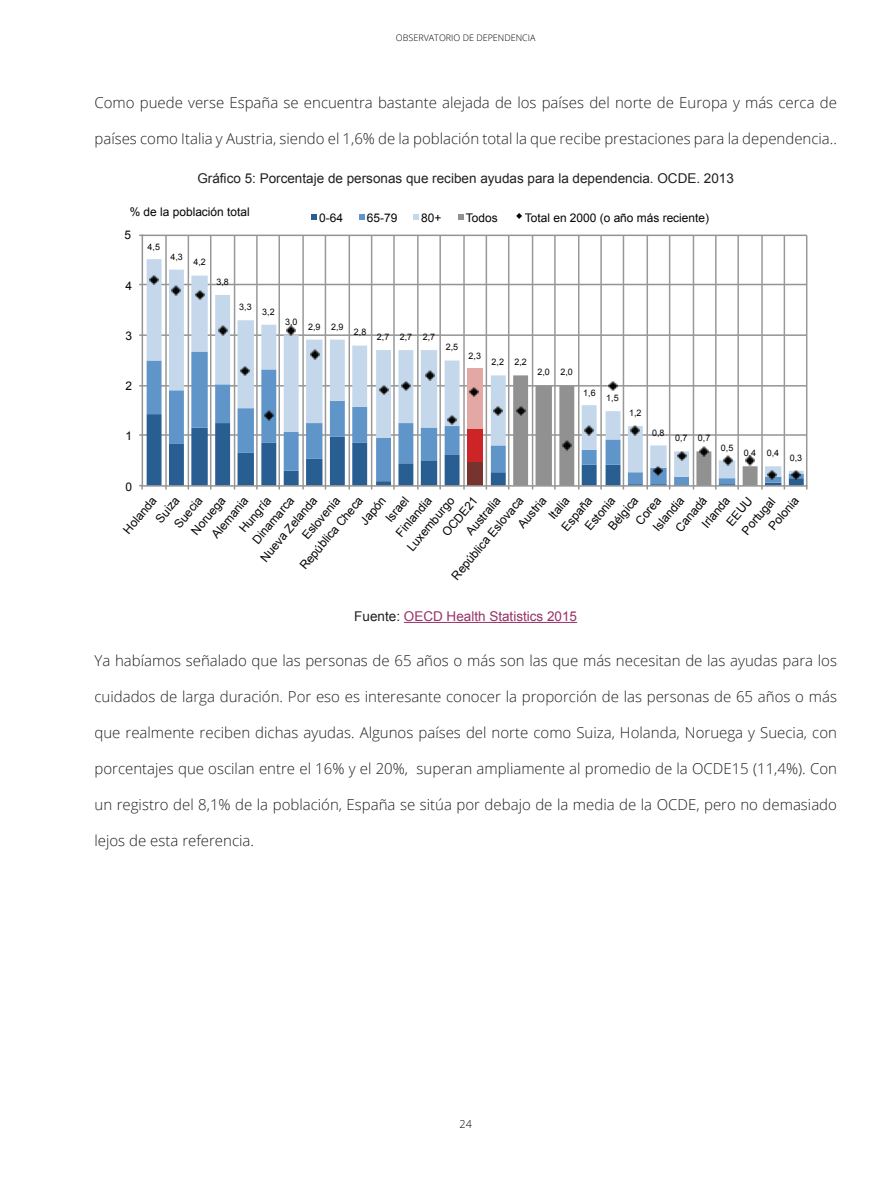
<style>
.page{position:relative;width:891px;height:1188px;background:#fff}
.page>*{position:absolute;margin:0;border:0;box-sizing:border-box;transform-origin:0 0}
.Parrafo_Primero{font:300 15px "Open Sans";color:#231f20}
.Figure{font:13.5px "Arial";color:#231f20}
.Figure-2{font:13.5px "Arial";color:#983166}
.t1{font:11.85px "Arial";color:#050504}
.t2{font:300 10.95px "Open Sans";color:#000}
.t3{font:9px "Arial";color:#050504}
.t4{font:300 9px "Open Sans";color:#000}
.s1{color:#231f20}
</style>
<div class="page">
<hr style="left:404px;top:622px;width:173px;height:1px;background:#983166">
<hr style="left:142px;top:434px;width:665px;height:2px;background:#949393">
<hr style="left:142px;top:385px;width:665px;height:2px;background:#949393">
<hr style="left:142px;top:334px;width:665px;height:2px;background:#949393">
<hr style="left:142px;top:284px;width:665px;height:1px;background:#949393">
<hr style="left:142px;top:235px;width:665px;height:1px;background:#949393">
<hr style="left:165px;top:235px;width:2px;height:251px;background:#989898">
<hr style="left:188px;top:235px;width:1px;height:251px;background:#989898">
<hr style="left:210px;top:235px;width:1px;height:251px;background:#989898">
<hr style="left:234px;top:235px;width:1px;height:251px;background:#989898">
<hr style="left:256px;top:235px;width:2px;height:251px;background:#989898">
<hr style="left:279px;top:235px;width:1px;height:251px;background:#989898">
<hr style="left:302px;top:235px;width:2px;height:251px;background:#989898">
<hr style="left:325px;top:235px;width:1px;height:251px;background:#989898">
<hr style="left:349px;top:235px;width:1px;height:251px;background:#989898">
<hr style="left:371px;top:235px;width:1px;height:251px;background:#989898">
<hr style="left:393px;top:235px;width:2px;height:251px;background:#989898">
<hr style="left:417px;top:235px;width:2px;height:251px;background:#989898">
<hr style="left:439px;top:235px;width:2px;height:251px;background:#989898">
<hr style="left:463px;top:235px;width:2px;height:251px;background:#989898">
<hr style="left:486px;top:235px;width:1px;height:251px;background:#989898">
<hr style="left:508px;top:235px;width:1px;height:251px;background:#989898">
<hr style="left:532px;top:235px;width:1px;height:251px;background:#989898">
<hr style="left:554px;top:235px;width:2px;height:251px;background:#989898">
<hr style="left:578px;top:235px;width:2px;height:251px;background:#989898">
<hr style="left:600px;top:235px;width:2px;height:251px;background:#989898">
<hr style="left:623px;top:235px;width:1px;height:251px;background:#989898">
<hr style="left:647px;top:235px;width:1px;height:251px;background:#989898">
<hr style="left:669px;top:235px;width:1px;height:251px;background:#989898">
<hr style="left:693px;top:235px;width:1px;height:251px;background:#989898">
<hr style="left:715px;top:235px;width:2px;height:251px;background:#989898">
<hr style="left:737px;top:235px;width:2px;height:251px;background:#989898">
<hr style="left:761px;top:235px;width:2px;height:251px;background:#989898">
<hr style="left:784px;top:235px;width:1px;height:251px;background:#989898">
<hr style="left:806px;top:235px;width:1px;height:251px;background:#989898">
<svg style="left:147px;top:478px;width:657px;height:7px;fill:#285e92"></svg>
<svg style="left:147px;top:259px;width:657px;height:219px"></svg>
<hr style="left:142px;top:235px;width:1px;height:251px;background:#949393">
<hr style="left:142px;top:485px;width:665px;height:2px;background:#949393">
<svg style="left:139px;top:485px;width:4px;height:5px"></svg>
<svg style="left:150px;top:274px;width:9px;height:11px"></svg>
<svg style="left:172px;top:285px;width:9px;height:10px"></svg>
<svg style="left:196px;top:289px;width:9px;height:11px"></svg>
<svg style="left:218px;top:325px;width:9px;height:10px"></svg>
<svg style="left:241px;top:365px;width:8px;height:11px"></svg>
<svg style="left:264px;top:410px;width:9px;height:10px"></svg>
<svg style="left:287px;top:325px;width:9px;height:10px"></svg>
<svg style="left:311px;top:349px;width:8px;height:10px"></svg>
<svg style="left:379px;top:385px;width:9px;height:10px"></svg>
<svg style="left:401px;top:380px;width:9px;height:11px"></svg>
<svg style="left:425px;top:370px;width:9px;height:10px"></svg>
<svg style="left:448px;top:414px;width:9px;height:11px"></svg>
<svg style="left:470px;top:386px;width:9px;height:10px"></svg>
<svg style="left:494px;top:375px;width:283px;height:115px"></svg>
<svg style="left:792px;top:469px;width:9px;height:11px"></svg>
<svg style="left:311px;top:214px;width:6px;height:6px"></svg>
<svg style="left:359px;top:214px;width:6px;height:6px"></svg>
<svg style="left:413px;top:214px;width:6px;height:6px"></svg>
<svg style="left:458px;top:214px;width:6px;height:6px"></svg>
<svg style="left:516px;top:213px;width:6px;height:6px"></svg>
<p class="t4" style="left:396px;top:32px;width:141px">OBSERVATORIO DE DEPENDENCIA</p>
<p class="Parrafo_Primero" style="left:94px;top:92px;width:744px">Como puede verse España se encuentra bastante alejada de los países del norte de Europa y más cerca de</p>
<p class="Parrafo_Primero" style="left:94px;top:128px;width:744px">países como Italia y Austria, siendo el 1,6% de la población total la que recibe prestaciones para la dependencia..</p>
<p class="Figure" style="left:197px;top:169px;width:538px">Gráfico 5: Porcentaje de personas que reciben ayudas para la dependencia. OCDE. 2013</p>
<p class="t1" style="left:130px;top:204px;width:121px">% de la población total</p>
<p class="t1" style="left:125px;top:227px;width:8px">5</p>
<p class="t1" style="left:125px;top:278px;width:8px">4</p>
<p class="t1" style="left:125px;top:328px;width:8px">3</p>
<p class="t3" style="left:148px;top:241px;width:14px">4,5</p>
<p class="t3" style="left:171px;top:251px;width:14px">4,3</p>
<p class="t3" style="left:193px;top:256px;width:14px">4,2</p>
<p class="t3" style="left:216px;top:276px;width:14px">3,8</p>
<p class="t3" style="left:239px;top:301px;width:14px">3,3</p>
<p class="t3" style="left:262px;top:306px;width:14px">3,2</p>
<p class="t1" style="left:125px;top:378px;width:8px">2</p>
<p class="t1" style="left:125px;top:429px;width:8px">1</p>
<p class="t1" style="left:125px;top:479px;width:8px">0</p>
<p class="t1" style="left:319px;top:210px;width:25px">0-64</p>
<p class="t1" style="left:367px;top:210px;width:32px">65-79</p>
<p class="t1" style="left:421px;top:210px;width:22px">80+</p>
<p class="t1" style="left:466px;top:210px;width:33px">Todos</p>
<p class="t1" style="left:525px;top:210px;width:186px">Total en 2000 (o año más reciente)</p>
<p class="t3" style="left:285px;top:316px;width:14px">3,0</p>
<p class="t3" style="left:308px;top:321px;width:37px">2,9 2,9</p>
<p class="t3" style="left:354px;top:326px;width:14px">2,8</p>
<p class="t3" style="left:377px;top:331px;width:60px">2,7 2,7 2,7</p>
<p class="t3" style="left:446px;top:341px;width:14px">2,5</p>
<p class="t3" style="left:469px;top:350px;width:14px">2,3</p>
<p class="t3" style="left:492px;top:356px;width:37px">2,2 2,2</p>
<p class="t3" style="left:537px;top:366px;width:37px">2,0 2,0</p>
<p class="t3" style="left:583px;top:386px;width:14px">1,6</p>
<p class="t3" style="left:606px;top:391px;width:14px">1,5</p>
<p class="t3" style="left:629px;top:407px;width:14px">1,2</p>
<p class="t3" style="left:652px;top:427px;width:14px">0,8</p>
<p class="t3" style="left:675px;top:432px;width:37px">0,7 0,7</p>
<p class="t3" style="left:721px;top:442px;width:14px">0,5</p>
<p class="t3" style="left:744px;top:447px;width:37px">0,4 0,4</p>
<p class="t3" style="left:790px;top:452px;width:14px">0,3</p>
<p class="t1" style="left:672px;top:525px;width:43px;rotate:-50deg">Canadá</p>
<p class="t1" style="left:357px;top:518px;width:34px;rotate:-50deg">Japón</p>
<p class="t1" style="left:382px;top:515px;width:31px;rotate:-50deg">Israel</p>
<p class="t1" style="left:723px;top:519px;width:35px;rotate:-50deg">EEUU</p>
<p class="t1" style="left:738px;top:528px;width:46px;rotate:-50deg">Portugal</p>
<p class="t1" style="left:439px;top:530px;width:49px;rotate:-50deg">OCDE21</p>
<p class="t1" style="left:514px;top:522px;width:39px;rotate:-50deg">Austria</p>
<p class="t1" style="left:545px;top:512px;width:27px;rotate:-50deg">Italia</p>
<p class="t1" style="left:152px;top:516px;width:31px;rotate:-50deg">Suiza</p>
<p class="t1" style="left:581px;top:524px;width:41px;rotate:-50deg">Estonia</p>
<p class="t1" style="left:171px;top:521px;width:38px;rotate:-50deg">Suecia</p>
<p class="t1" style="left:698px;top:521px;width:38px;rotate:-50deg">Irlanda</p>
<p class="t1" style="left:632px;top:518px;width:34px;rotate:-50deg">Corea</p>
<p class="t1" style="left:236px;top:526px;width:44px;rotate:-50deg">Hungría</p>
<p class="t1" style="left:649px;top:525px;width:43px;rotate:-50deg">Islandia</p>
<p class="t1" style="left:605px;top:523px;width:41px;rotate:-50deg">Bélgica</p>
<p class="t1" style="left:765px;top:524px;width:41px;rotate:-50deg">Polonia</p>
<p class="t1" style="left:188px;top:528px;width:47px;rotate:-50deg">Noruega</p>
<p class="t1" style="left:299px;top:533px;width:53px;rotate:-50deg">Eslovenia</p>
<p class="t1" style="left:208px;top:531px;width:51px;rotate:-50deg">Alemania</p>
<p class="t1" style="left:249px;top:537px;width:59px;rotate:-50deg">Dinamarca</p>
<p class="t1" style="left:392px;top:530px;width:50px;rotate:-50deg">Finlandia</p>
<p class="t1" style="left:120px;top:527px;width:46px;rotate:-50deg">Holanda</p>
<p class="t1" style="left:257px;top:555px;width:82px;rotate:-50deg">Nueva Zelanda</p>
<p class="t1" style="left:296px;top:563px;width:92px;rotate:-50deg">República Checa</p>
<p class="t1" style="left:448px;top:573px;width:106px;rotate:-50deg">República Eslovaca</p>
<p class="t1" style="left:558px;top:524px;width:42px;rotate:-50deg">España</p>
<p class="t1" style="left:463px;top:529px;width:48px;rotate:-50deg">Australia</p>
<p class="t1" style="left:404px;top:544px;width:68px;rotate:-50deg">Luxemburgo</p>
<p class="Figure-2" style="left:354px;top:607px;width:224px"><span class="s1">Fuente:</span> OECD Health Statistics 2015</p>
<p class="Parrafo_Primero" style="left:94px;top:650px;width:744px">Ya habíamos señalado que las personas de 65 años o más son las que más necesitan de las ayudas para los</p>
<p class="Parrafo_Primero" style="left:94px;top:686px;width:744px">cuidados de larga duración. Por eso es interesante conocer la proporción de las personas de 65 años o más</p>
<p class="Parrafo_Primero" style="left:94px;top:722px;width:744px">que realmente reciben dichas ayudas. Algunos países del norte como Suiza, Holanda, Noruega y Suecia, con</p>
<p class="Parrafo_Primero" style="left:94px;top:758px;width:744px">porcentajes que oscilan entre el 16% y el 20%, superan ampliamente al promedio de la OCDE15 (11,4%). Con</p>
<p class="Parrafo_Primero" style="left:94px;top:794px;width:744px">un registro del 8,1% de la población, España se sitúa por debajo de la media de la OCDE, pero no demasiado</p>
<p class="Parrafo_Primero" style="left:94px;top:830px;width:161px">lejos de esta referencia.</p>
<p class="t2" style="left:460px;top:1116px;width:14px">24</p>
</div>
